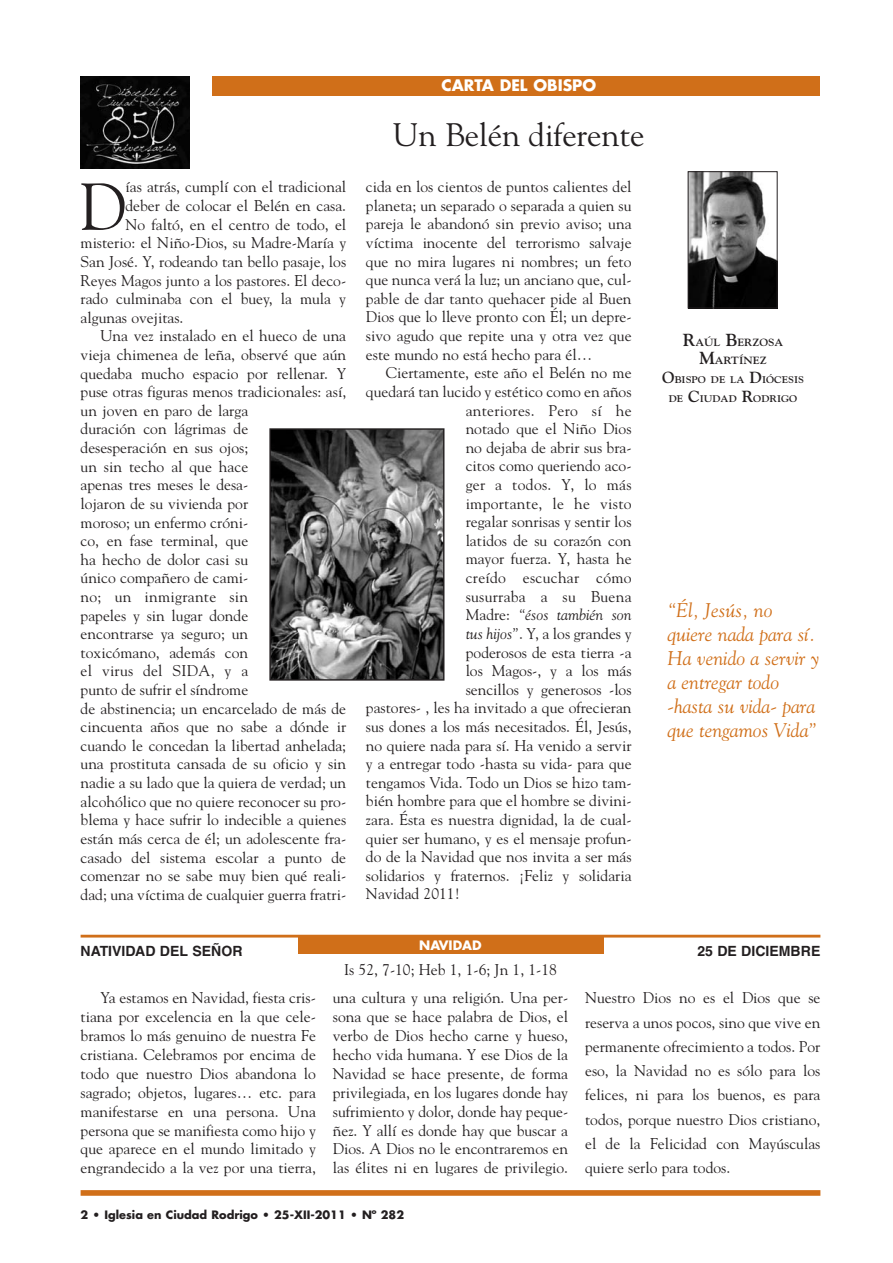
<style>
.page{position:relative;width:893px;height:1263px;background:#fff}
.page>*{position:absolute;margin:0;border:0;box-sizing:border-box;transform-origin:0 0}
.t1{font:65.85px "Goudy";color:#231f20}
.t2{font:32.4px "Goudy";letter-spacing:-.005em;color:#231f20}
.t3{font:italic 19.8px/24px "Goudy";color:#d06f19}
.t4{font:15.45px/18.9px "Goudy";color:#231f20;text-align:justify}
.t5{font:15.45px "Goudy";letter-spacing:.02em;color:#231f20}
.t6{font:italic 15.45px "Goudy";color:#231f20}
.t7{font:700 15.45px "Futura";color:#fff}
.t8{font:700 14.1px "Helvetica";color:#231f20}
.t9{font:700 12.75px "Futura";color:#fff}
.t10{font:700 11.25px "Futura";color:#231f20}
.t11{font:700 10.35px/18.8px "Goudy";color:#231f20;text-align:center;scale:1.08 1}
.t12{font:700 9.6px/18.8px "Goudy";color:#231f20;text-align:center;scale:1.08 1}
.s1{font-style:normal}
.s2{font-style:italic}
.s3{font-size:17.4px}
.s4{font-size:16.05px}
</style>
<div class="page">
<div style="left:81px;top:1190px;width:739px;height:6px;background:#d06f19"></div>
<div style="left:212px;top:76px;width:608px;height:20px;background:#d06f19"></div>
<img style="left:689px;top:173px;width:86px;height:133px">
<div style="left:687px;top:171px;width:90px;height:137px;border:1px solid #231f20"></div>
<hr style="left:81px;top:935px;width:739px;height:3px;background:#d06f19">
<div style="left:297px;top:937px;width:306px;height:17px;background:#d06f19"></div>
<img style="left:81px;top:76px;width:108px;height:92px">
<img style="left:271px;top:430px;width:171px;height:249px">
<div style="left:269px;top:428px;width:175px;height:253px;border:1px solid #231f20"></div>
<p class="t7" style="left:441px;top:78px;width:156px">CARTA DEL OBISPO</p>
<h1 class="t1" style="left:79px;top:181px;width:48px">D</h1>
<p class="t4" style="left:125px;top:179px;width:222px">ías atrás, cumplí con el tradicional</p>
<p class="t4" style="left:125px;top:198px;width:222px">deber de colocar el Belén en casa.</p>
<p class="t4" style="left:125px;top:216px;width:222px">No faltó, en el centro de todo, el</p>
<p class="t4" style="left:81px;top:235px;width:267px">misterio: el Niño-Dios, su Madre-María y</p>
<p class="t4" style="left:81px;top:253px;width:267px">San José. Y, rodeando tan bello pasaje, los</p>
<p class="t4" style="left:81px;top:272px;width:267px">Reyes Magos junto a los pastores. El deco-</p>
<p class="t4" style="left:81px;top:291px;width:267px">rado culminaba con el buey, la mula y</p>
<p class="t4" style="left:81px;top:309px;width:104px">algunas ovejitas.</p>
<p class="t4" style="left:101px;top:328px;width:247px">Una vez instalado en el hueco de una</p>
<p class="t4" style="left:81px;top:346px;width:267px">vieja chimenea de leña, observé que aún</p>
<p class="t4" style="left:81px;top:365px;width:267px">quedaba mucho espacio por rellenar. Y</p>
<p class="t4" style="left:81px;top:384px;width:267px">puse otras figuras menos tradicionales: así,</p>
<p class="t4" style="left:81px;top:402px;width:169px">un joven en paro de larga</p>
<p class="t4" style="left:81px;top:421px;width:169px">duración con lágrimas de</p>
<p class="t4" style="left:81px;top:439px;width:169px">desesperación en sus ojos;</p>
<p class="t4" style="left:81px;top:458px;width:169px">un sin techo al que hace</p>
<p class="t4" style="left:81px;top:477px;width:169px">apenas tres meses le desa-</p>
<p class="t4" style="left:81px;top:495px;width:169px">lojaron de su vivienda por</p>
<p class="t4" style="left:81px;top:514px;width:169px">moroso; un enfermo cróni-</p>
<p class="t4" style="left:81px;top:533px;width:169px">co, en fase terminal, que</p>
<p class="t4" style="left:81px;top:551px;width:169px">ha hecho de dolor casi su</p>
<p class="t4" style="left:81px;top:570px;width:169px">único compañero de cami-</p>
<p class="t5" style="left:81px;top:590px;width:169px">no; un inmigrante sin</p>
<p class="t4" style="left:81px;top:607px;width:169px">papeles y sin lugar donde</p>
<p class="t4" style="left:81px;top:626px;width:169px">encontrarse ya seguro; un</p>
<p class="t4" style="left:81px;top:644px;width:169px">toxicómano, además con</p>
<p class="t4" style="left:81px;top:663px;width:169px">el virus del SIDA, y a</p>
<p class="t4" style="left:81px;top:681px;width:169px">punto de sufrir el síndrome</p>
<p class="t4" style="left:81px;top:700px;width:267px">de abstinencia; un encarcelado de más de</p>
<p class="t4" style="left:81px;top:719px;width:267px">cincuenta años que no sabe a dónde ir</p>
<p class="t4" style="left:81px;top:737px;width:267px">cuando le concedan la libertad anhelada;</p>
<p class="t4" style="left:81px;top:756px;width:267px">una prostituta cansada de su oficio y sin</p>
<p class="t4" style="left:81px;top:774px;width:267px">nadie a su lado que la quiera de verdad; un</p>
<p class="t4" style="left:81px;top:793px;width:267px">alcohólico que no quiere reconocer su pro-</p>
<p class="t4" style="left:81px;top:812px;width:267px">blema y hace sufrir lo indecible a quienes</p>
<p class="t4" style="left:81px;top:830px;width:267px">están más cerca de él; un adolescente fra-</p>
<p class="t4" style="left:81px;top:849px;width:267px">casado del sistema escolar a punto de</p>
<p class="t4" style="left:81px;top:868px;width:267px">comenzar no se sabe muy bien qué reali-</p>
<p class="t4" style="left:81px;top:886px;width:267px">dad; una víctima de cualquier guerra fratri-</p>
<h2 class="t2" style="left:393px;top:122px;width:253px">Un Belén diferente</h2>
<p class="t4" style="left:366px;top:179px;width:267px">cida en los cientos de puntos calientes del planeta; un separado o separada a quien su pareja le abandonó sin previo aviso; una víctima inocente del terrorismo salvaje que no mira lugares ni nombres; un feto que nunca verá la luz; un anciano que, cul&shy;pable de dar tanto quehacer pide al Buen Dios que lo lleve pronto con Él; un depre&shy;sivo agudo que repite una y otra vez que este mundo no está hecho para él…</p>
<p class="t4" style="left:386px;top:365px;width:247px">Ciertamente, este año el Belén no me</p>
<p class="t4" style="left:366px;top:383px;width:267px">quedará tan lucido y estético como en años</p>
<p class="t5" style="left:465px;top:404px;width:167px">anteriores. Pero sí he</p>
<p class="t4" style="left:465px;top:421px;width:167px">notado que el Niño Dios</p>
<p class="t4" style="left:465px;top:439px;width:167px">no dejaba de abrir sus bra-</p>
<p class="t4" style="left:465px;top:458px;width:167px">citos como queriendo aco-</p>
<p class="t5" style="left:465px;top:478px;width:167px">ger a todos. Y, lo más</p>
<p class="t5" style="left:465px;top:497px;width:167px">importante, le he visto</p>
<p class="t4" style="left:465px;top:514px;width:167px">regalar sonrisas y sentir los</p>
<p class="t4" style="left:465px;top:532px;width:167px">latidos de su corazón con</p>
<p class="t4" style="left:465px;top:551px;width:167px">mayor fuerza. Y, hasta he</p>
<p class="t5" style="left:465px;top:572px;width:167px">creído escuchar cómo</p>
<p class="t5" style="left:465px;top:590px;width:167px">susurraba a su Buena</p>
<p class="t6" style="left:465px;top:609px;width:167px"><span class="s1">Madre:</span> “ésos también son</p>
<p class="t4" style="left:465px;top:625px;width:167px"><span class="s2">tus hijos”</span>. Y, a los grandes y</p>
<p class="t4" style="left:465px;top:644px;width:167px">poderosos de esta tierra -a</p>
<p class="t4" style="left:465px;top:663px;width:167px">los Magos-, y a los más</p>
<p class="t4" style="left:465px;top:681px;width:167px">sencillos y generosos -los</p>
<p class="t4" style="left:366px;top:700px;width:267px">pastores- , les ha invitado a que ofrecieran</p>
<p class="t4" style="left:366px;top:718px;width:267px">sus dones a los más necesitados. Él, Jesús,</p>
<p class="t4" style="left:366px;top:737px;width:267px">no quiere nada para sí. Ha venido a servir</p>
<p class="t4" style="left:366px;top:756px;width:267px">y a entregar todo -hasta su vida- para que</p>
<p class="t4" style="left:366px;top:774px;width:267px">tengamos Vida. Todo un Dios se hizo tam-</p>
<p class="t4" style="left:366px;top:793px;width:267px">bién hombre para que el hombre se divini-</p>
<p class="t4" style="left:366px;top:811px;width:267px">zara. Ésta es nuestra dignidad, la de cual-</p>
<p class="t4" style="left:366px;top:830px;width:267px">quier ser humano, y es el mensaje profun-</p>
<p class="t4" style="left:366px;top:849px;width:267px">do de la Navidad que nos invita a ser más</p>
<p class="t4" style="left:366px;top:867px;width:267px">solidarios y fraternos. ¡Feliz y solidaria</p>
<p class="t4" style="left:366px;top:886px;width:95px">Navidad 2011!</p>
<p class="t11" style="left:682px;top:334px;width:94px"><span class="s3">R</span>AÚL <span class="s3">B</span>ERZOSA<br><span class="s3">M</span>ARTÍNEZ</p>
<p class="t12" style="left:662px;top:371px;width:133px"><span class="s4">O</span>BISPO DE LA <span class="s4">D</span>IÓCESIS<br>DE <span class="s4">C</span>IUDAD <span class="s4">R</span>ODRIGO</p>
<p class="t3" style="left:667px;top:600px;width:154px">“Él, Jesús, no quiere nada para sí.<br>Ha venido a servir y a entregar todo -hasta su vida- para que tengamos Vida”</p>
<p class="t9" style="left:419px;top:940px;width:64px">NAVIDAD</p>
<p class="t8" style="left:81px;top:946px;width:163px">NATIVIDAD DEL SEÑOR</p>
<p class="t8" style="left:697px;top:946px;width:124px">25 DE DICIEMBRE</p>
<p class="t4" style="left:344px;top:962px;width:214px">Is 52, 7-10; Heb 1, 1-6; Jn 1, 1-18</p>
<p class="t4" style="left:81px;top:990px;width:237px;text-indent:20px">Ya estamos en Navidad, fiesta cris&shy;tiana por excelencia en la que cele&shy;bramos lo más genuino de nuestra Fe cristiana. Celebramos por encima de todo que nuestro Dios abandona lo sagrado; objetos, lugares… etc. para manifestarse en una persona. Una persona que se manifiesta como hijo y que aparece en el mundo limitado y engrandecido a la vez por una tierra,</p>
<p class="t4" style="left:333px;top:990px;width:237px">una cultura y una religión. Una per&shy;sona que se hace palabra de Dios, el verbo de Dios hecho carne y hueso, hecho vida humana. Y ese Dios de la Navidad se hace presente, de forma privilegiada, en los lugares donde hay sufrimiento y dolor, donde hay peque&shy;ñez. Y allí es donde hay que buscar a Dios. A Dios no le encontraremos en las élites ni en lugares de privilegio.</p>
<p class="t4" style="left:585px;top:987px;width:237px;line-height:24.3px">Nuestro Dios no es el Dios que se reserva a unos pocos, sino que vive en permanente ofrecimiento a todos. Por eso, la Navidad no es sólo para los felices, ni para los buenos, es para todos, porque nuestro Dios cristiano, el de la Felicidad con Mayúsculas quiere serlo para todos.</p>
<p class="t10" style="left:81px;top:1210px;width:325px">2 • Iglesia en Ciudad Rodrigo • 25-XII-2011 • Nº 282</p>
</div>
